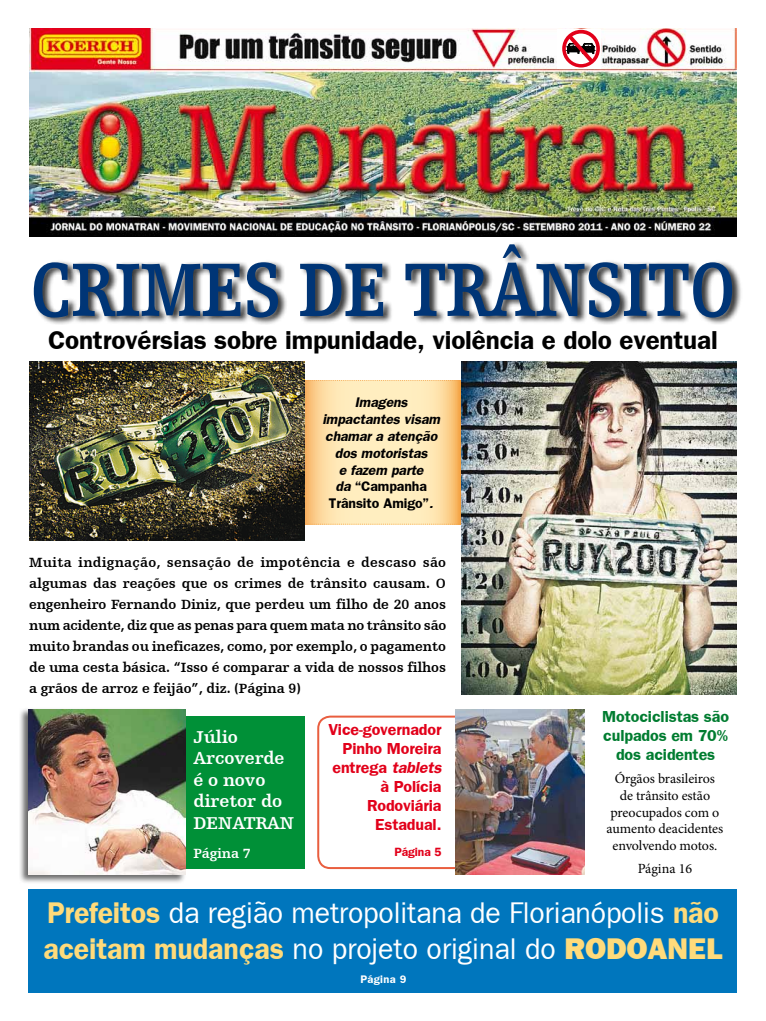
<style>
.page{position:relative;width:766px;height:1021px;background:#fff}
.page>*{position:absolute;margin:0;border:0;box-sizing:border-box;transform-origin:0 0}
.t1{font:700 80px "Humanist Slabserif 712 BT";letter-spacing:-.005em;color:#003576;scale:.8 1}
.t2{font:30px/36px "Frankfurt Gothic Plain";letter-spacing:-.005em;color:#fff;scale:.95 1}
.t3{font:700 26px "Frankfurt Gothic";letter-spacing:-.005em;color:#000}
.t4{font:700 18px/21.6px "Humanist Slabserif 712 BT";letter-spacing:-.005em;color:#fff}
.t5{font:700 16px/19px "Frankfurt Gothic";letter-spacing:-.005em;color:#e2001a;text-align:right}
.t6{font:700 16px/19.2px "Frankfurt Gothic";letter-spacing:-.005em;color:#007c30;text-align:center}
.t7{font:700 14px/21px "Humanist Slabserif 712 BT";letter-spacing:-.005em;color:#000;text-align:justify}
.t8{font:14px/16.8px "Minion Pro";letter-spacing:-.005em;color:#000;text-align:center}
.t9{font:italic 700 14px/16.8px "Frankfurt Gothic";letter-spacing:-.005em;color:#000;text-align:center}
.t10{font:700 14px "Humanist Slabserif 712 BT";letter-spacing:-.005em;color:#fff}
.t11{font:700 12px "Frankfurt Gothic";letter-spacing:-.005em;color:#e2001a}
.t12{font:700 11px "Frankfurt Gothic";letter-spacing:.03em;color:#fff}
.s1{font-style:normal}
.s2{font-style:italic}
.s3{font-family:"Frankfurt Gothic";font-weight:700;color:#ffdb7b}
.s4{font-family:"Frankfurt Gothic Heavy Plain";color:#ffdb7b}
</style>
<div class="page">
<div style="left:317px;top:715px;width:158px;height:154px;border:2px solid #e95e3f;border-radius:12px"></div>
<div style="left:146px;top:716px;width:158px;height:152px;background:#009037"></div>
<svg style="left:304px;top:380px;width:158px;height:144px;background:#fbdfaa"></svg>
<img style="left:462px;top:361px;width:274px;height:333px">
<img style="left:29px;top:361px;width:275px;height:179px">
<img style="left:29px;top:29px;width:707px;height:207px">
<div style="left:34px;top:241px;width:708px;height:84px;background:#000;opacity:.79"></div>
<div style="left:28px;top:889px;width:708px;height:103px;background:#0076bd"></div>
<div style="left:19px;top:707px;width:167px;height:176px;background:#000;opacity:.59"></div>
<img style="left:28px;top:709px;width:157px;height:165px">
<img style="left:455px;top:709px;width:129px;height:165px">
<div style="left:557px;top:29px;width:44px;height:39px;background:#fff"></div>
<svg style="left:562px;top:30px;width:37px;height:37px"></svg>
<svg style="left:565px;top:34px;width:31px;height:30px"></svg>
<svg style="left:566px;top:35px;width:28px;height:28px"></svg>
<h1 class="t1" style="left:30px;top:240px;width:882px">CRIMES DE TRÂNSITO</h1>
<h3 class="t3" style="left:48px;top:324px;width:671px">Controvérsias sobre impunidade, violência e dolo eventual</h3>
<p class="t9" style="left:322px;top:394px;width:119px">Imagens impactantes visam chamar a atenção dos motoristas<br>e fazem parte<br>da <span class="s1">“Campanha<br>Trânsito Amigo”</span>.</p>
<p class="t7" style="left:29px;top:551px;width:418px">Muita indignação, sensação de impotência e descaso são algumas das reações que os crimes de trânsito causam. O engenheiro Fernando Diniz, que perdeu um filho de 20 anos num acidente, diz que as penas para quem mata no trânsito são muito brandas ou ineficazes, como, por exemplo, o pagamento de uma cesta básica. “Isso é comparar a vida de nossos filhos a grãos de arroz e feijão”, diz. (Página 9)</p>
<p class="t4" style="left:193px;top:725px;width:102px">Júlio<br>Arcoverde é o novo diretor do<br>DENATRAN</p>
<p class="t10" style="left:193px;top:845px;width:59px">Página 7</p>
<p class="t5" style="left:328px;top:719px;width:115px">Vice-governador<br>Pinho Moreira entrega <span class="s2">tablets </span>à Polícia<br>Rodoviária<br>Estadual.</p>
<p class="t11" style="left:394px;top:844px;width:49px">Página 5</p>
<p class="t6" style="left:602px;top:706px;width:128px">Motociclistas são culpados em 70% dos acidentes</p>
<p class="t8" style="left:606px;top:770px;width:118px">Órgãos brasileiros de trânsito estão preocupados com o aumento deacidentes envolvendo motos.</p>
<p class="t8" style="left:637px;top:859px;width:56px">Página 16</p>
<h2 class="t2" style="left:43px;top:893px;width:716px"><span class="s3">Prefeitos</span> da região metropolitana de Florianópolis <span class="s3">não aceitam mudanças</span> no projeto original do <span class="s4">RODOANEL</span></h2>
<p class="t12" style="left:360px;top:972px;width:47px">Página 9</p>
</div>
